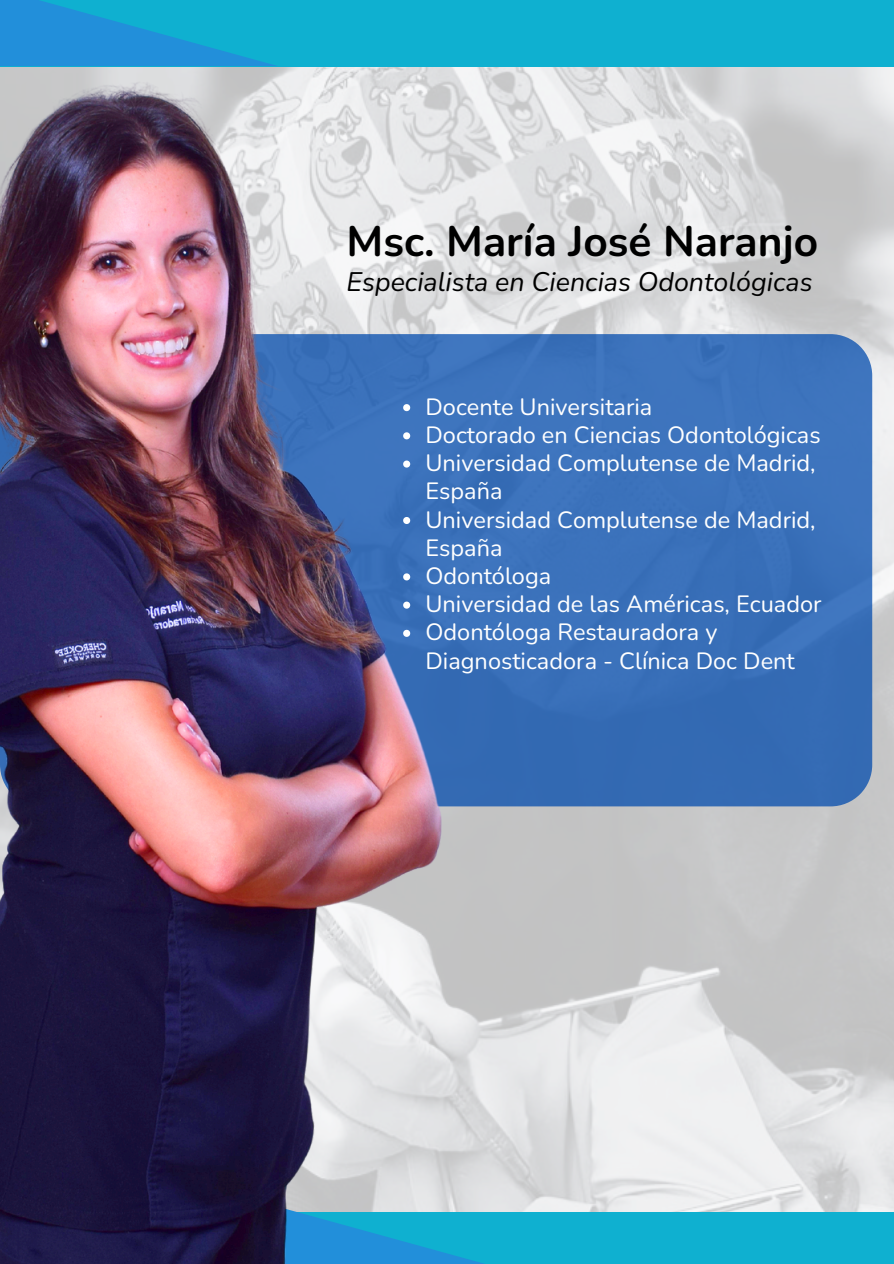
<style>
.page{position:relative;width:894px;height:1264px;background:#fff}
.page>*{position:absolute;margin:0;border:0;box-sizing:border-box;transform-origin:0 0}
.t1{font:700 42.45px "Nunito";color:#000}
.t2{font:italic 26.7px "Nunito";color:#000}
.t3{font:23.55px/28.2px "Nunito";color:#fff}
</style>
<div class="page">
<img style="left:461px;top:66px;width:432px;height:1146px">
<div style="left:0;top:0;width:893px;height:66px;background:#0fb0d0"></div>
<svg style="left:0;top:0;width:215px;height:49px"></svg>
<div style="left:0;top:1212px;width:893px;height:51px;background:#0fb0d0"></div>
<svg style="left:461px;top:1074px;width:130px;height:189px"></svg>
<svg style="left:461px;top:334px;width:411px;height:472px;background:#3970b9"></svg>
<img style="left:0;top:49px;width:461px;height:1214px">
<svg style="left:403px;top:404px;width:7px;height:7px"></svg>
<svg style="left:403px;top:432px;width:7px;height:7px"></svg>
<svg style="left:403px;top:460px;width:7px;height:7px"></svg>
<svg style="left:403px;top:517px;width:7px;height:7px"></svg>
<svg style="left:403px;top:573px;width:7px;height:7px"></svg>
<svg style="left:403px;top:601px;width:7px;height:7px"></svg>
<svg style="left:403px;top:630px;width:7px;height:7px"></svg>
<p class="t1" style="left:346px;top:213px;width:473px">Msc. María José Naranjo</p>
<p class="t2" style="left:346px;top:264px;width:467px">Especialista en Ciencias Odontológicas</p>
<h1 class="t3" style="left:425px;top:393px;width:228px">Docente Universitaria</h1>
<h2 class="t3" style="left:425px;top:421px;width:396px">Doctorado en Ciencias Odontológicas</h2>
<p class="t3" style="left:425px;top:449px;width:391px">Universidad Complutense de Madrid,<br>España</p>
<p class="t3" style="left:425px;top:505px;width:391px">Universidad Complutense de Madrid,<br>España</p>
<p class="t3" style="left:425px;top:562px;width:127px">Odontóloga</p>
<p class="t3" style="left:425px;top:590px;width:397px">Universidad de las Américas, Ecuador</p>
<p class="t3" style="left:425px;top:618px;width:370px">Odontóloga Restauradora y<br>Diagnosticadora - Clínica Doc Dent</p>
</div>
